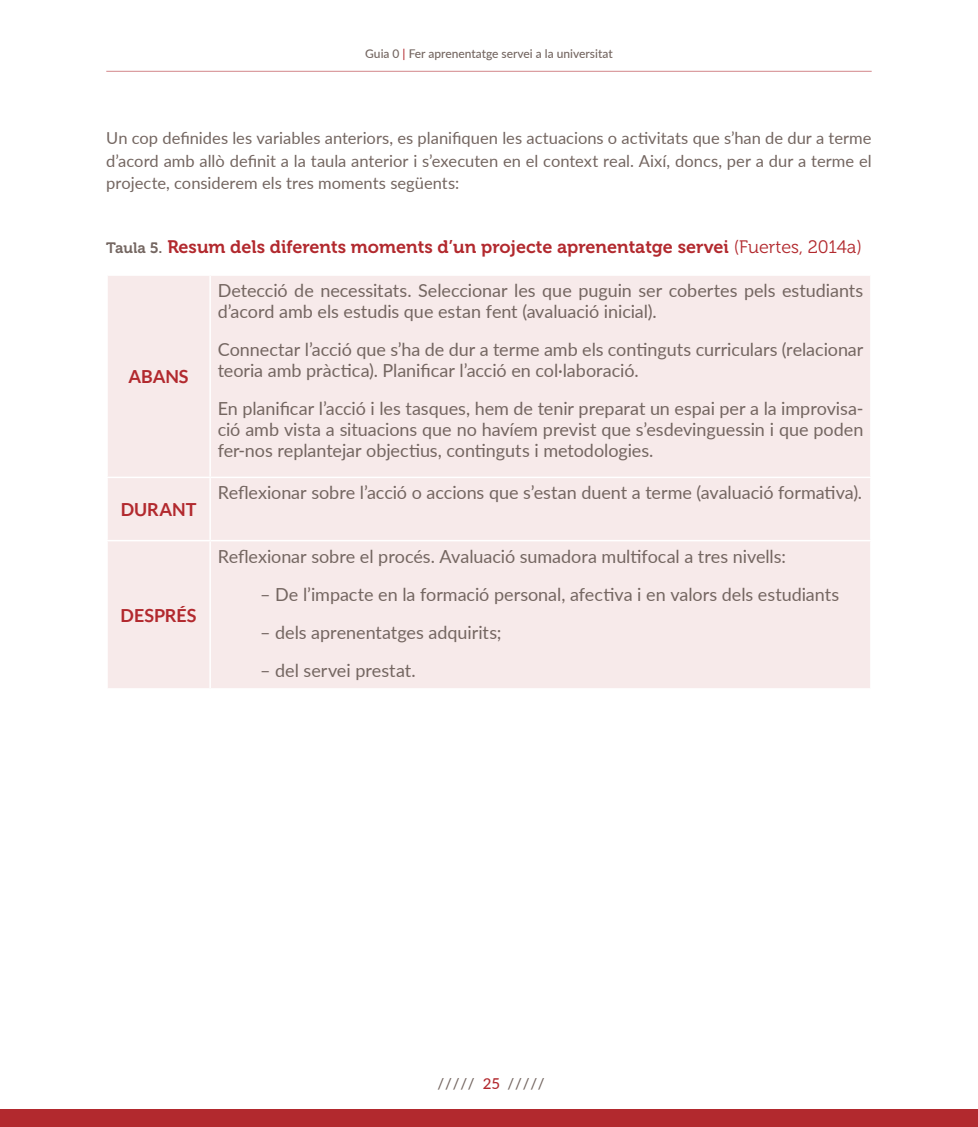
<style>
.page{position:relative;width:978px;height:1127px;background:#fff}
.page>*{position:absolute;margin:0;border:0;box-sizing:border-box;transform-origin:0 0}
.t1{font:18px/21px "Lato";letter-spacing:-.005em;color:#746661}
.t2{font:18px "Museo 700";color:#b2292e}
.t3{font:700 18px "Lato";color:#b2292e}
.t4{font:16.5px/22.5px "Lato";letter-spacing:.005em;color:#746661;text-align:justify}
.t5{font:500 15px "Lato";color:#746661}
.t6{font:500 12px "Lato";color:#746661}
.s1{color:#b2292e}
.s2{font-size:15px;color:#746661}
.s3{font-family:"Museo 300"}
</style>
<div class="page">
<hr style="left:106px;top:71px;width:766px;height:1px;background:#d89497">
<div style="left:0;top:1110px;width:978px;height:17px;background:#b2292e"></div>
<div style="left:108px;top:276px;width:762px;height:412px;background:#f7eaea"></div>
<hr style="left:209px;top:276px;width:2px;height:201px;background:#fff">
<hr style="left:106px;top:477px;width:104px;height:1px;background:#fff">
<hr style="left:210px;top:477px;width:662px;height:1px;background:#fff">
<hr style="left:209px;top:478px;width:2px;height:62px;background:#fff">
<hr style="left:106px;top:540px;width:104px;height:1px;background:#fff">
<hr style="left:210px;top:540px;width:662px;height:1px;background:#fff">
<hr style="left:209px;top:541px;width:2px;height:147px;background:#fff">
<p class="t6" style="left:365px;top:45px;width:249px">Guia 0 <span class="s1">|</span> Fer aprenentatge servei a la universitat</p>
<p class="t4" style="left:106px;top:126px;width:767px">Un cop definides les variables anteriors, es planifiquen les actuacions o activitats que s’han de dur a terme d’acord amb allò definit a la taula anterior i s’executen en el context real. Així, doncs, per a dur a terme el projecte, considerem els tres moments següents:</p>
<p class="t2" style="left:106px;top:237px;width:757px"><span class="s2">Taula 5.</span> Resum dels diferents moments d’un projecte aprenentatge servei <span class="s3">(Fuertes, 2014a)</span></p>
<p class="t3" style="left:129px;top:367px;width:62px">ABANS</p>
<p class="t3" style="left:121px;top:499px;width:77px">DURANT</p>
<p class="t3" style="left:121px;top:605px;width:77px">DESPRÉS</p>
<p class="t1" style="left:218px;top:279px;width:647px">Detecció de necessitats. Seleccionar les que puguin ser cobertes pels estudiants d’acord amb els estudis que estan fent (avaluació inicial).</p>
<p class="t1" style="left:218px;top:338px;width:647px">Connectar l’acció que s’ha de dur a terme amb els continguts curriculars (relacionar teoria amb pràctica). Planificar l’acció en col·laboració.</p>
<p class="t1" style="left:218px;top:397px;width:647px;text-align:justify">En planificar l’acció i les tasques, hem de tenir preparat un espai per a la improvisa&shy;ció amb vista a situacions que no havíem previst que s’esdevinguessin i que poden fer-nos replantejar objectius, continguts i metodologies.</p>
<p class="t1" style="left:218px;top:482px;width:646px">Reflexionar sobre l’acció o accions que s’estan duent a terme (avaluació formativa).</p>
<p class="t1" style="left:218px;top:545px;width:570px">Reflexionar sobre el procés. Avaluació sumadora multifocal a tres nivells:</p>
<p class="t1" style="left:260px;top:583px;width:581px">– De l’impacte en la formació personal, afectiva i en valors dels estudiants</p>
<p class="t1" style="left:260px;top:621px;width:243px">– dels aprenentatges adquirits;</p>
<p class="t1" style="left:260px;top:659px;width:157px">– del servei prestat.</p>
<p class="t5" style="left:438px;top:1073px;width:109px">///// <span class="s1">25</span> /////</p>
</div>
